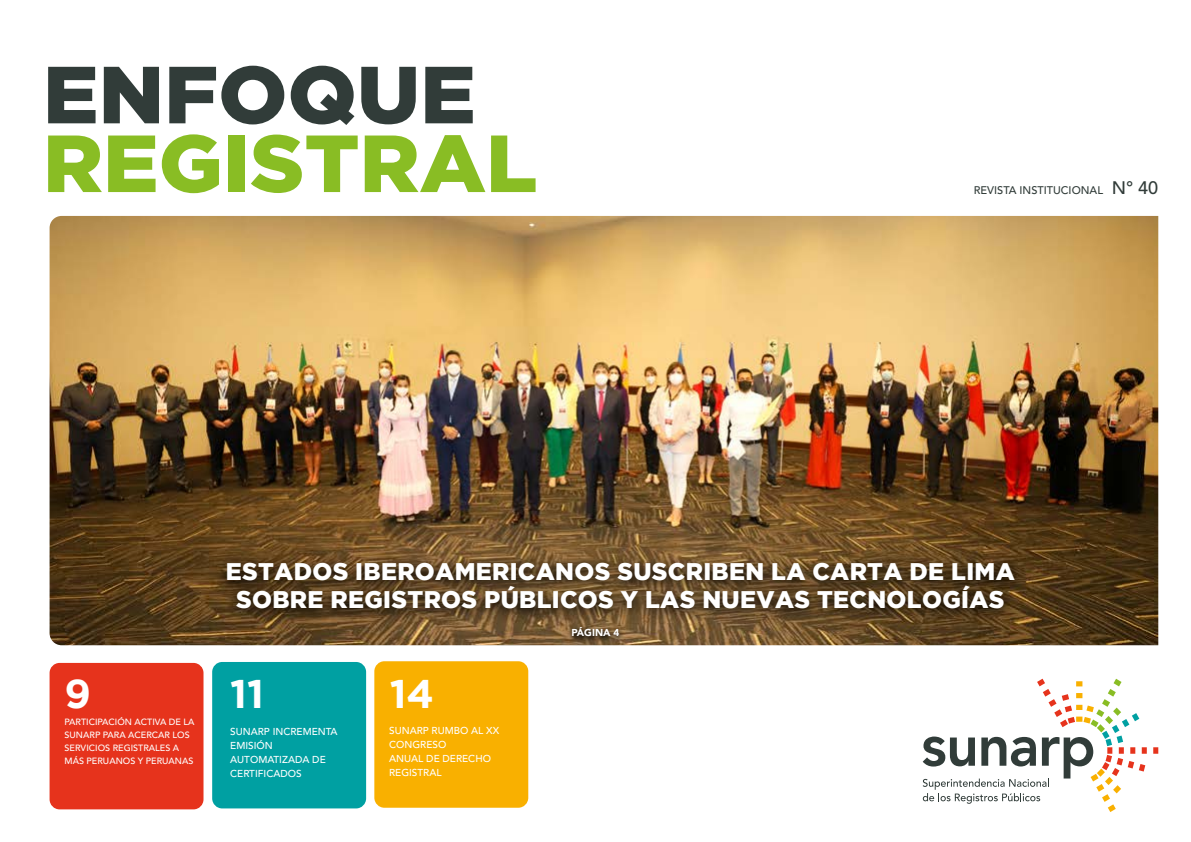
<style>
.page{position:relative;width:1191px;height:842px;background:#fff}
.page>*{position:absolute;margin:0;border:0;box-sizing:border-box;transform-origin:0 0}
.t1{font:700 40px "Gotham";color:#fff}
.t2{font:900 24px/28px "Gotham";letter-spacing:.015em;color:#fff;text-align:center}
.t3{font:500 11px "Avenir LT Std";color:#313c39}
.t4{font:500 10px/14px "Avenir LT Std";color:#fff}
.t5{font:900 10px "Avenir LT Std";color:#fff}
.t6{font:500 9px/13px "Avenir LT Std";color:#fff}
.s1{font-size:18px}
</style>
<div class="page">
<svg style="left:48px;top:67px;width:48px;height:56px"></svg>
<svg style="left:104px;top:67px;width:55px;height:56px"></svg>
<svg style="left:169px;top:66px;width:115px;height:58px"></svg>
<svg style="left:291px;top:66px;width:63px;height:59px"></svg>
<svg style="left:361px;top:67px;width:55px;height:57px"></svg>
<svg style="left:425px;top:67px;width:48px;height:56px"></svg>
<svg style="left:48px;top:136px;width:54px;height:56px"></svg>
<svg style="left:108px;top:136px;width:47px;height:56px"></svg>
<svg style="left:162px;top:134px;width:57px;height:59px"></svg>
<div style="left:228px;top:136px;width:16px;height:56px;background:#89bd24"></div>
<svg style="left:251px;top:135px;width:107px;height:58px"></svg>
<svg style="left:365px;top:135px;width:120px;height:57px"></svg>
<svg style="left:491px;top:136px;width:44px;height:56px"></svg>
<div style="left:50px;top:663px;width:153px;height:146px;background:#e6331c;border-radius:10px"></div>
<div style="left:212px;top:662px;width:154px;height:146px;background:#00a0a2;border-radius:10px"></div>
<div style="left:374px;top:661px;width:154px;height:147px;background:#f9b000;border-radius:10px"></div>
<svg style="left:922px;top:679px;width:236px;height:133px"></svg>
<img style="left:50px;top:216px;width:1108px;height:429px">
<svg style="left:215px;top:554px;width:810px;height:69px;background:#574022"></svg>
<svg style="left:567px;top:625px;width:58px;height:19px"></svg>
<p class="t3" style="left:974px;top:184px;width:186px">REVISTA INSTITUCIONAL <span class="s1">N° 40</span></p>
<h2 class="t2" style="left:226px;top:557px;width:790px">ESTADOS IBEROAMERICANOS SUSCRIBEN LA CARTA DE LIMA<br>SOBRE REGISTROS PÚBLICOS Y LAS NUEVAS TECNOLOGÍAS</h2>
<p class="t5" style="left:571px;top:626px;width:49px">PÁGINA 4</p>
<h1 class="t1" style="left:65px;top:671px;width:28px">9</h1>
<h1 class="t1" style="left:230px;top:671px;width:35px">11</h1>
<h1 class="t1" style="left:390px;top:671px;width:46px">14</h1>
<p class="t4" style="left:230px;top:725px;width:109px">SUNARP INCREMENTA<br>EMISIÓN<br>AUTOMATIZADA DE<br>CERTIFICADOS</p>
<p class="t6" style="left:65px;top:715px;width:131px">PARTICIPACIÓN ACTIVA DE LA<br>SUNARP PARA ACERCAR LOS<br>SERVICIOS REGISTRALES A<br>MÁS PERUANOS Y PERUANAS</p>
<p class="t4" style="left:389px;top:724px;width:111px">SUNARP RUMBO AL XX<br>CONGRESO<br>ANUAL DE DERECHO<br>REGISTRAL</p>
</div>
